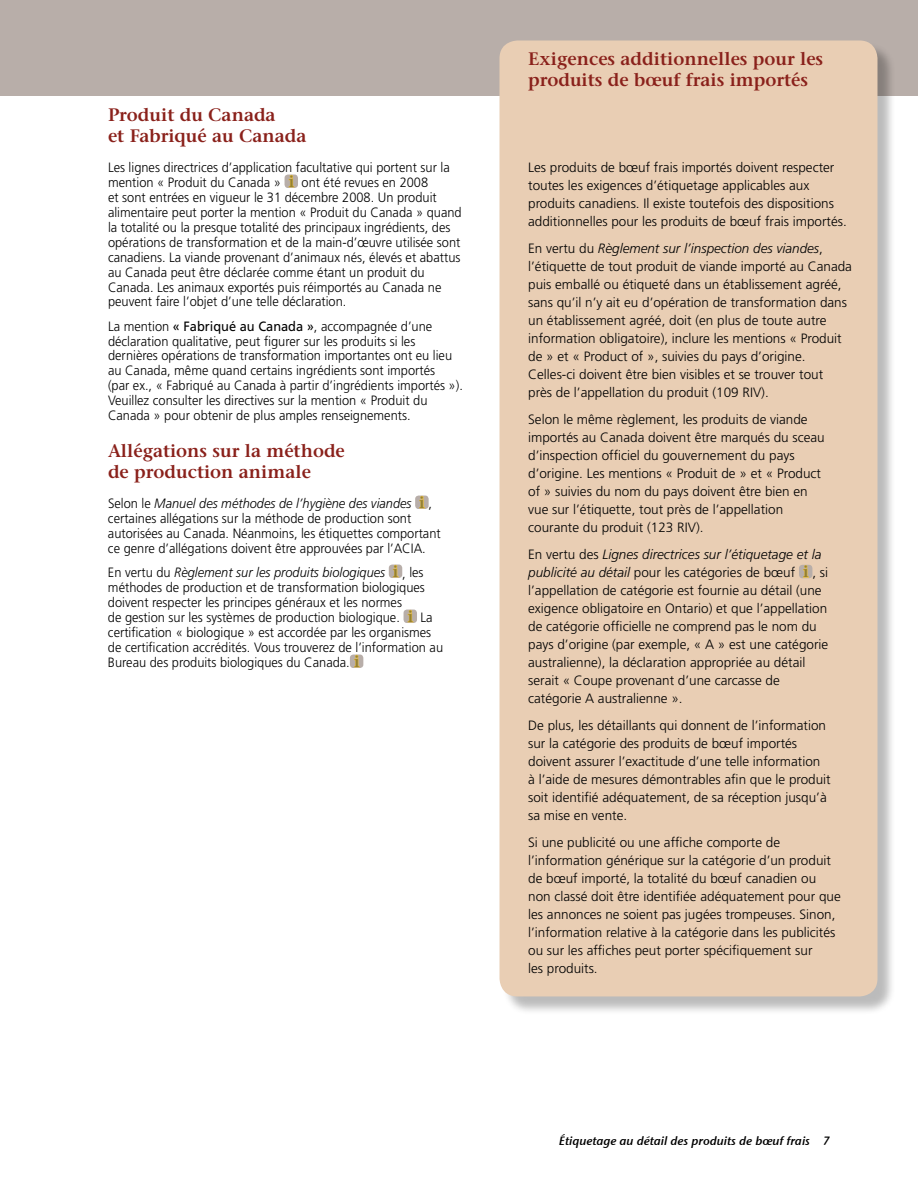
<style>
.page{position:relative;width:918px;height:1188px;background:#fff}
.page>*{position:absolute;margin:0;border:0;box-sizing:border-box;transform-origin:0 0}
.t1{font:600 18px/21px "Stone Serif";color:#8a211b}
.t2{font:300 13.5px/18px "Frutiger";color:#000}
.t3{font:300 13.5px/15px "Frutiger";color:#000;scale:.95 1}
.t4{font:12px "Stone Sans Sem ITCTT Semi Ita";color:#000}
.s1{font-family:"Stone Serif";font-weight:600;font-size:16.35px;color:#958130}
.s2{font-weight:400}
.s3{font-style:italic}
</style>
<div class="page">
<div style="left:0;top:0;width:918px;height:95px;background:#b8aea9"></div>
<div style="left:502px;top:43px;width:394px;height:972px;background:#000;opacity:.27"></div>
<div style="left:500px;top:40px;width:378px;height:956px;background:#e9ceb4;border-radius:18px"></div>
<div style="left:285px;top:175px;width:13px;height:13px;background:#b8aea9;border-radius:3px"></div>
<svg style="left:288px;top:175px;width:7px;height:13px"></svg>
<div style="left:415px;top:496px;width:14px;height:13px;background:#b8aea9;border-radius:3px"></div>
<svg style="left:419px;top:496px;width:6px;height:13px"></svg>
<div style="left:389px;top:565px;width:13px;height:13px;background:#b8aea9;border-radius:3px"></div>
<svg style="left:393px;top:565px;width:6px;height:13px"></svg>
<div style="left:404px;top:610px;width:13px;height:13px;background:#b8aea9;border-radius:3px"></div>
<svg style="left:407px;top:610px;width:7px;height:13px"></svg>
<div style="left:350px;top:655px;width:13px;height:13px;background:#b8aea9;border-radius:3px"></div>
<svg style="left:354px;top:655px;width:6px;height:13px"></svg>
<div style="left:799px;top:565px;width:13px;height:13px;background:#b8aea9;border-radius:3px"></div>
<svg style="left:803px;top:565px;width:6px;height:13px"></svg>
<h1 class="t1" style="left:108px;top:104px;width:200px">Produit du Canada<br>et Fabriqué au Canada</h1>
<p class="t3" style="left:108px;top:159px;width:374px">Les lignes directrices d’application facultative qui portent sur la mention « Produit du Canada » <span class="s1">i</span> ont été revues en 2008<br>et sont entrées en vigueur le 31 décembre 2008. Un produit alimentaire peut porter la mention « Produit du Canada » quand la totalité ou la presque totalité des principaux ingrédients, des opérations de transformation et de la main-d’œuvre utilisée sont canadiens. La viande provenant d’animaux nés, élevés et abattus au Canada peut être déclarée comme étant un produit du Canada. Les animaux exportés puis réimportés au Canada ne peuvent faire l’objet d’une telle déclaration.</p>
<p class="t3" style="left:108px;top:318px;width:375px">La mention <span class="s2">« Fabriqué au Canada »</span>, accompagnée d’une déclaration qualitative, peut figurer sur les produits si les dernières opérations de transformation importantes ont eu lieu au Canada, même quand certains ingrédients sont importés<br>(par ex., « Fabriqué au Canada à partir d’ingrédients importés »).<br>Veuillez consulter les directives sur la mention « Produit du Canada » pour obtenir de plus amples renseignements.</p>
<h1 class="t1" style="left:108px;top:440px;width:238px">Allégations sur la méthode de production animale</h1>
<p class="t3" style="left:108px;top:495px;width:352px">Selon le <span class="s3">Manuel des méthodes de l’hygiène des viandes</span> <span class="s1">i</span> , certaines allégations sur la méthode de production sont autorisées au Canada. Néanmoins, les étiquettes comportant ce genre d’allégations doivent être approuvées par l’ACIA.</p>
<p class="t3" style="left:108px;top:564px;width:354px">En vertu du <span class="s3">Règlement sur les produits biologiques</span> <span class="s1">i</span> , les méthodes de production et de transformation biologiques doivent respecter les principes généraux et les normes<br>de gestion sur les systèmes de production biologique. <span class="s1">i</span> La certification « biologique » est accordée par les organismes de certification accrédités. Vous trouverez de l’information au Bureau des produits biologiques du Canada. <span class="s1">i</span></p>
<h1 class="t1" style="left:528px;top:48px;width:297px">Exigences additionnelles pour les produits de bœuf frais importés</h1>
<p class="t2" style="left:528px;top:158px;width:320px">Les produits de bœuf frais importés doivent respecter toutes les exigences d’étiquetage applicables aux produits canadiens. Il existe toutefois des dispositions additionnelles pour les produits de bœuf frais importés.</p>
<p class="t2" style="left:528px;top:239px;width:325px">En vertu du <span class="s3">Règlement sur l’inspection des viandes</span>, l’étiquette de tout produit de viande importé au Canada puis emballé ou étiqueté dans un établissement agréé, sans qu’il n’y ait eu d’opération de transformation dans un établissement agréé, doit (en plus de toute autre information obligatoire), inclure les mentions « Produit de » et « Product of », suivies du pays d’origine.<br>Celles-ci doivent être bien visibles et se trouver tout<br>près de l’appellation du produit (109 RIV).</p>
<p class="t2" style="left:528px;top:410px;width:298px">Selon le même règlement, les produits de viande importés au Canada doivent être marqués du sceau d’inspection officiel du gouvernement du pays d’origine. Les mentions « Produit de » et « Product of » suivies du nom du pays doivent être bien en vue sur l’étiquette, tout près de l’appellation courante du produit (123 RIV).</p>
<p class="t2" style="left:528px;top:545px;width:302px">En vertu des <span class="s3">Lignes directrices sur l’étiquetage et la publicité au détail</span> pour les catégories de bœuf <span class="s1">i</span> , si l’appellation de catégorie est fournie au détail (une exigence obligatoire en Ontario) et que l’appellation de catégorie officielle ne comprend pas le nom du pays d’origine (par exemple, « A » est une catégorie australienne), la déclaration appropriée au détail serait « Coupe provenant d’une carcasse de catégorie A australienne ».</p>
<p class="t2" style="left:528px;top:716px;width:304px">De plus, les détaillants qui donnent de l’information sur la catégorie des produits de bœuf importés doivent assurer l’exactitude d’une telle information<br>à l’aide de mesures démontrables afin que le produit soit identifié adéquatement, de sa réception jusqu’à sa mise en vente.</p>
<p class="t2" style="left:528px;top:833px;width:314px">Si une publicité ou une affiche comporte de l’information générique sur la catégorie d’un produit de bœuf importé, la totalité du bœuf canadien ou non classé doit être identifiée adéquatement pour que les annonces ne soient pas jugées trompeuses. Sinon, l’information relative à la catégorie dans les publicités ou sur les affiches peut porter spécifiquement sur<br>les produits.</p>
<p class="t4" style="left:559px;top:1131px;width:272px">Étiquetage au détail des produits de bœuf frais 7</p>
</div>
